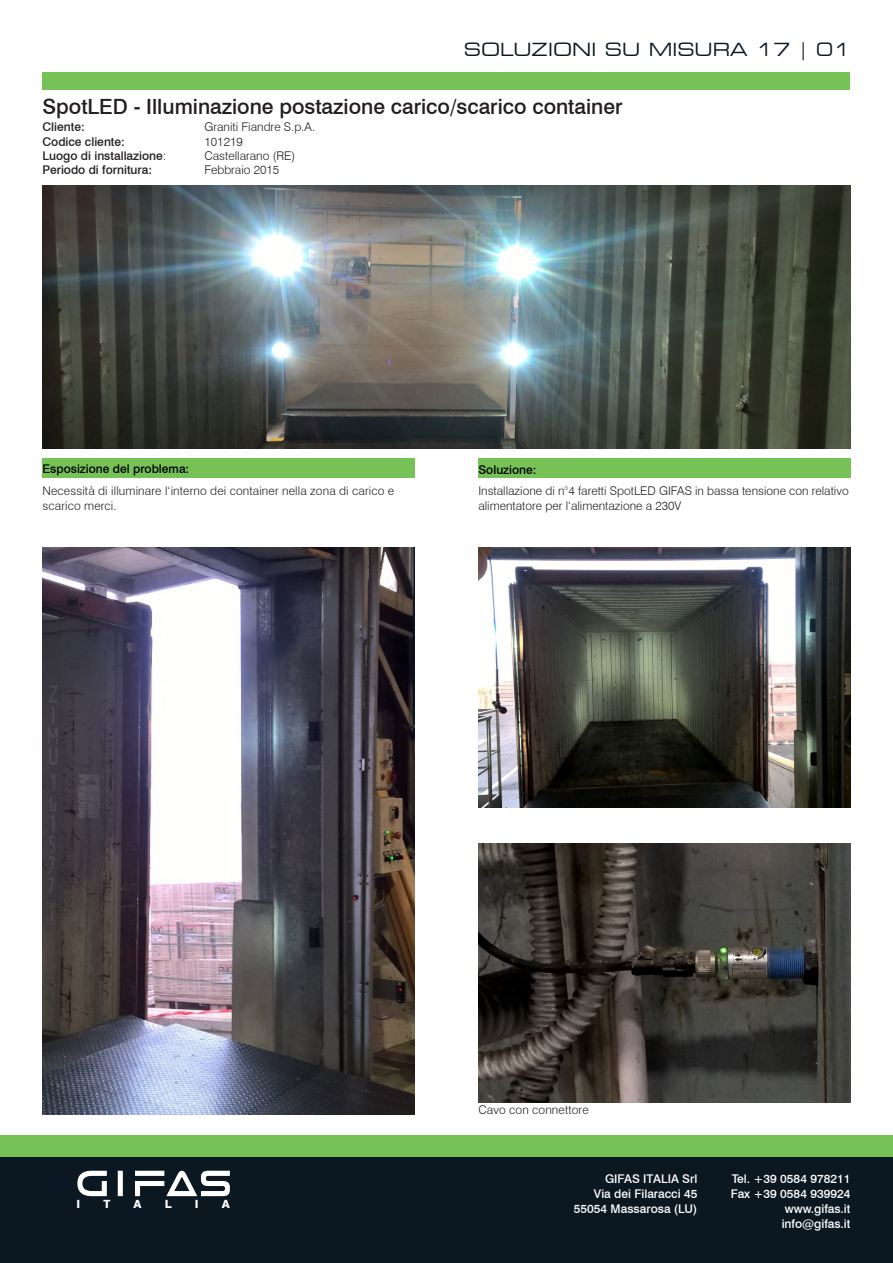
<style>
.page{position:relative;width:893px;height:1263px;background:#fff}
.page>*{position:absolute;margin:0;border:0;box-sizing:border-box;transform-origin:0 0}
.t1{font:500 21px "Swiss 721 BT";color:#231f20}
.t2{font:expanded 18px "Square 721 BT";color:#0b1721}
.t3{font:300 12px/15px "Swiss 721 BT";color:#231f20}
.t4{font:500 12px/15px "Swiss 721 BT";color:#fff;text-align:right}
.t5{font:500 12px "Swiss 721 BT";color:#231f20}
.t6{font:500 12px "Swiss 721 BT";color:#000}
.t7{font:500 12px "Swiss 721 BT";color:#010000}
.t8{font:800 11.25px "Swiss 721 BT";color:#fff}
.s1{font-weight:300}
</style>
<div class="page">
<div style="left:0;top:1157px;width:893px;height:106px;background:#0b1721"></div>
<div style="left:0;top:1135px;width:893px;height:22px;background:#76c257"></div>
<svg style="left:77px;top:1171px;width:30px;height:25px"></svg>
<svg style="left:135px;top:1170px;width:95px;height:27px"></svg>
<div style="left:118px;top:1171px;width:5px;height:25px;background:#d9dbdc"></div>
<hr style="left:118px;top:1171px;width:4px;height:25px;background:#fff">
<div style="left:43px;top:72px;width:807px;height:18px;background:#76c257"></div>
<div style="left:478px;top:458px;width:372px;height:20px;background:#76c257"></div>
<div style="left:43px;top:458px;width:372px;height:20px;background:#76c257"></div>
<img style="left:43px;top:185px;width:807px;height:263px">
<img style="left:478px;top:843px;width:372px;height:260px">
<img style="left:478px;top:548px;width:372px;height:259px">
<img style="left:43px;top:548px;width:372px;height:566px">
<p class="t2" style="left:464px;top:39px;width:388px">SOLUZIONI SU MISURA 17 | 01</p>
<p class="t1" style="left:43px;top:94px;width:582px">SpotLED - Illuminazione postazione carico/scarico container</p>
<p class="t5" style="left:43px;top:120px;width:44px">Cliente:</p>
<p class="t3" style="left:205px;top:119px;width:112px">Graniti Fiandre S.p.A.</p>
<p class="t5" style="left:43px;top:134px;width:84px">Codice cliente:</p>
<p class="t3" style="left:205px;top:134px;width:40px">101219</p>
<p class="t5" style="left:43px;top:148px;width:125px">Luogo di installazione<span class="s1">:</span></p>
<p class="t3" style="left:205px;top:148px;width:92px">Castellarano (RE)</p>
<p class="t5" style="left:43px;top:163px;width:111px">Periodo di fornitura:</p>
<p class="t3" style="left:205px;top:163px;width:76px">Febbraio 2015</p>
<p class="t6" style="left:43px;top:461px;width:148px">Esposizione del problema:</p>
<p class="t7" style="left:478px;top:462px;width:60px">Soluzione:</p>
<p class="t3" style="left:43px;top:483px;width:353px">Necessità di illuminare l‘interno dei container nella zona di carico e scarico merci.</p>
<p class="t3" style="left:478px;top:483px;width:372px">Installazione di n°4 faretti SpotLED GIFAS in bassa tensione con relativo alimentatore per l‘alimentazione a 230V</p>
<p class="t8" style="left:77px;top:1197px;width:5px">I</p>
<p class="t8" style="left:104px;top:1197px;width:8px">T</p>
<p class="t8" style="left:133px;top:1197px;width:10px">A</p>
<p class="t8" style="left:165px;top:1197px;width:8px">L</p>
<p class="t8" style="left:195px;top:1197px;width:5px">I</p>
<p class="t8" style="left:222px;top:1197px;width:10px">A</p>
<p class="t3" style="left:478px;top:1102px;width:112px">Cavo con connettore</p>
<p class="t4" style="left:574px;top:1171px;width:125px">GIFAS ITALIA Srl<br>Via dei Filaracci 45<br>55054 Massarosa (LU)</p>
<p class="t4" style="left:731px;top:1171px;width:121px">Tel. +39 0584 978211<br>Fax +39 0584 939924 www.gifas.it info@gifas.it</p>
</div>
